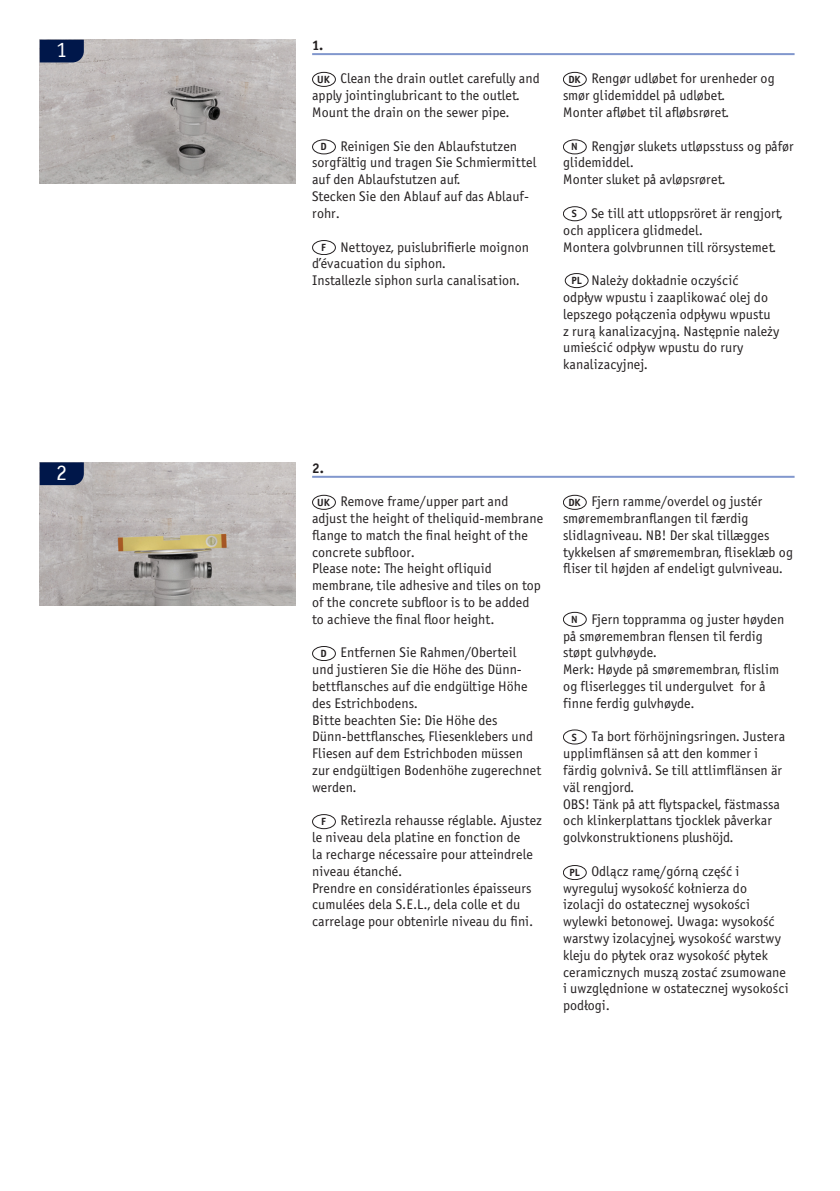
<style>
.page{position:relative;width:840px;height:1191px;background:#fff}
.page>*{position:absolute;margin:0;border:0;box-sizing:border-box;transform-origin:0 0}
.t1{font:22px "ITC Officina Sans";color:#fff}
.t2{font:14px/16.8px "Officina Sans Book ITC";color:#231f20}
.t3{font:700 14px "ITC Officina Sans";color:#231f20}
.t4{font:700 10.4px "Officina Sans";color:#231f20}
</style>
<div class="page">
<img style="left:40px;top:40px;width:255px;height:143px">
<hr style="left:312px;top:53px;width:482px;height:2px;background:#8197cd">
<svg style="left:40px;top:40px;width:44px;height:22px"></svg>
<hr style="left:312px;top:476px;width:482px;height:2px;background:#8197cd">
<img style="left:40px;top:462px;width:255px;height:144px">
<svg style="left:40px;top:462px;width:44px;height:23px"></svg>
<div style="left:312px;top:72px;width:23px;height:15px;border:1px solid #231f20;border-radius:50%"></div>
<div style="left:562px;top:72px;width:24px;height:15px;border:1px solid #231f20;border-radius:50%"></div>
<div style="left:312px;top:139px;width:23px;height:15px;border:1px solid #231f20;border-radius:50%"></div>
<div style="left:312px;top:240px;width:23px;height:15px;border:1px solid #231f20;border-radius:50%"></div>
<div style="left:562px;top:139px;width:24px;height:15px;border:1px solid #231f20;border-radius:50%"></div>
<div style="left:562px;top:206px;width:24px;height:15px;border:1px solid #231f20;border-radius:50%"></div>
<div style="left:312px;top:495px;width:23px;height:15px;border:1px solid #231f20;border-radius:50%"></div>
<div style="left:562px;top:495px;width:24px;height:15px;border:1px solid #231f20;border-radius:50%"></div>
<div style="left:312px;top:646px;width:23px;height:15px;border:1px solid #231f20;border-radius:50%"></div>
<div style="left:312px;top:814px;width:23px;height:15px;border:1px solid #231f20;border-radius:50%"></div>
<div style="left:562px;top:612px;width:24px;height:15px;border:1px solid #231f20;border-radius:50%"></div>
<div style="left:562px;top:729px;width:24px;height:15px;border:1px solid #231f20;border-radius:50%"></div>
<div style="left:564px;top:273px;width:24px;height:15px;border:1px solid #231f20;border-radius:50%"></div>
<div style="left:562px;top:865px;width:24px;height:15px;border:1px solid #231f20;border-radius:50%"></div>
<p class="t1" style="left:56px;top:37px;width:12px">1</p>
<p class="t1" style="left:56px;top:459px;width:12px">2</p>
<p class="t3" style="left:312px;top:36px;width:13px">1.</p>
<p class="t2" style="left:312px;top:70px;width:229px;text-indent:28px">Clean the drain outlet carefully and apply jointing lubricant to the outlet.</p>
<p class="t2" style="left:312px;top:104px;width:199px">Mount the drain on the sewer pipe.</p>
<p class="t2" style="left:312px;top:138px;width:225px;text-indent:28px">Reinigen Sie den Ablaufstutzen sorgfältig und tragen Sie Schmiermittel auf den Ablaufstutzen auf.</p>
<p class="t2" style="left:312px;top:188px;width:218px">Stecken Sie den Ablauf auf das Ablauf&shy;rohr.</p>
<p class="t2" style="left:312px;top:238px;width:218px;text-indent:28px">Nettoyez, puis lubrifier le moignon d’évacuation du siphon.</p>
<p class="t2" style="left:312px;top:272px;width:209px">Installez le siphon sur la canalisation.</p>
<p class="t2" style="left:562px;top:70px;width:213px;text-indent:28px">Rengør udløbet for urenheder og smør glidemiddel på udløbet.</p>
<p class="t2" style="left:562px;top:104px;width:168px">Monter afløbet til afløbsrøret.</p>
<p class="t2" style="left:562px;top:138px;width:232px;text-indent:28px">Rengjør slukets utløpsstuss og påfør glidemiddel.</p>
<p class="t2" style="left:562px;top:171px;width:164px">Monter sluket på avløpsrøret.</p>
<p class="t2" style="left:562px;top:205px;width:221px;text-indent:28px">Se till att utloppsröret är rengjort, och applicera glidmedel.</p>
<p class="t2" style="left:562px;top:238px;width:215px">Montera golvbrunnen till rörsystemet.</p>
<p class="t2" style="left:562px;top:272px;width:218px;text-indent:28px">Należy dokładnie oczyścić odpływ wpustu i zaaplikować olej do lepszego połączenia odpływu wpustu z rurą kanalizacyjną. Następnie należy umieścić odpływ wpustu do rury kanalizacyjnej.</p>
<p class="t4" style="left:317px;top:73px;width:14px">UK</p>
<p class="t4" style="left:568px;top:73px;width:14px">DK</p>
<p class="t4" style="left:320px;top:140px;width:8px">D</p>
<p class="t4" style="left:571px;top:140px;width:8px">N</p>
<p class="t4" style="left:571px;top:207px;width:7px">S</p>
<p class="t4" style="left:321px;top:241px;width:6px">F</p>
<p class="t4" style="left:571px;top:274px;width:12px">PL</p>
<p class="t3" style="left:312px;top:459px;width:13px">2.</p>
<p class="t2" style="left:312px;top:493px;width:232px;text-indent:28px">Remove frame/upper part and adjust the height of the liquid-membrane flange to match the final height of the concrete subfloor.</p>
<p class="t2" style="left:312px;top:560px;width:230px">Please note: The height of liquid membrane, tile adhesive and tiles on top of the concrete subfloor is to be added to achieve the final floor height.</p>
<p class="t2" style="left:312px;top:644px;width:217px;text-indent:28px">Entfernen Sie Rahmen/Oberteil und justieren Sie die Höhe des Dünn&shy;bettflansches auf die endgültige Höhe des Estrichbodens.</p>
<p class="t2" style="left:312px;top:711px;width:231px">Bitte beachten Sie: Die Höhe des<br>Dünn--bettflansches, Fliesenklebers und<br>Fliesen auf dem Estrichboden müssen zur endgültigen Bodenhöhe zugerechnet werden.</p>
<p class="t2" style="left:312px;top:812px;width:231px;text-indent:28px">Retirez la rehausse réglable. Ajustez le niveau de la platine en fonction de<br>la recharge nécessaire pour atteindre le niveau étanché.</p>
<p class="t2" style="left:312px;top:879px;width:222px">Prendre en considération les épaisseurs cumulées de la S.E.L., de la colle et du carrelage pour obtenir le niveau du fini.</p>
<p class="t2" style="left:562px;top:493px;width:231px;text-indent:28px">Fjern ramme/overdel og justér smøremembranflangen til færdig slidlagniveau. NB! Der skal tillægges tykkelsen af smøremembran, fliseklæb og fliser til højden af endeligt gulvniveau.</p>
<p class="t2" style="left:562px;top:610px;width:222px;text-indent:28px">Fjern toppramma og juster høyden på smøremembran flensen til ferdig støpt gulvhøyde.</p>
<p class="t2" style="left:562px;top:661px;width:217px">Merk: Høyde på smøremembran, flislim og fliser legges til undergulvet for å finne ferdig gulvhøyde.</p>
<p class="t2" style="left:562px;top:728px;width:223px;text-indent:28px">Ta bort förhöjningsringen. Justera upp limflänsen så att den kommer i färdig golvnivå. Se till att limflänsen är väl rengjord.</p>
<p class="t2" style="left:562px;top:795px;width:218px">OBS! Tänk på att flytspackel, fästmassa och klinkerplattans tjocklek påverkar golvkonstruktionens plushöjd.</p>
<p class="t2" style="left:562px;top:862px;width:227px;text-indent:28px">Odlącz ramę/górną część i wyreguluj wysokość kołnierza do izolacji do ostatecznej wysokości wylewki betonowej. Uwaga: wysokość warstwy izolacyjnej, wysokość warstwy kleju do płytek oraz wysokość płytek ceramicznych muszą zostać zsumowane i uwzględnione w ostatecznej wysokości podłogi.</p>
<p class="t4" style="left:317px;top:496px;width:14px">UK</p>
<p class="t4" style="left:568px;top:496px;width:14px">DK</p>
<p class="t4" style="left:571px;top:613px;width:8px">N</p>
<p class="t4" style="left:320px;top:647px;width:8px">D</p>
<p class="t4" style="left:571px;top:730px;width:7px">S</p>
<p class="t4" style="left:321px;top:815px;width:6px">F</p>
<p class="t4" style="left:569px;top:866px;width:12px">PL</p>
</div>
